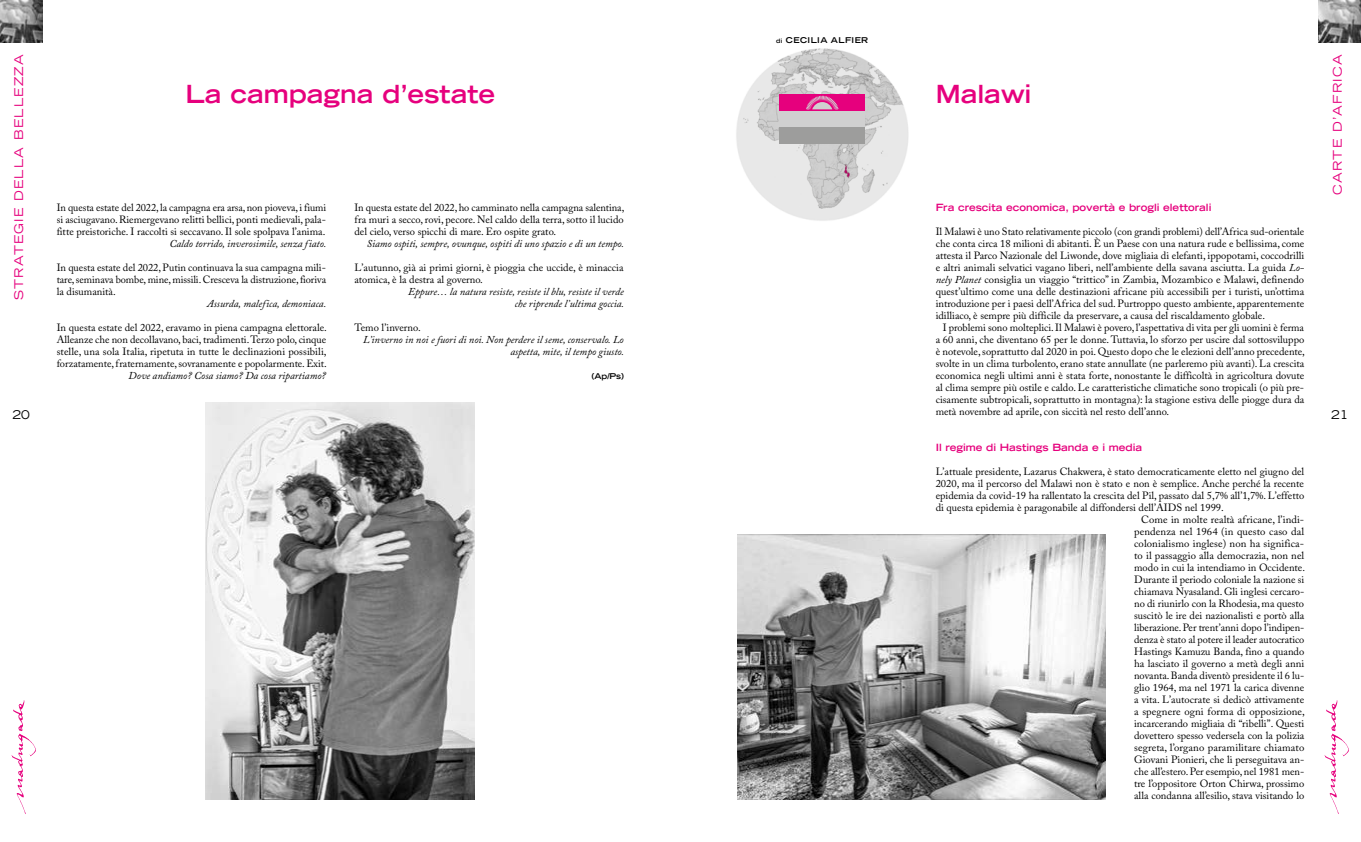
<style>
.page{position:relative;width:1361px;height:842px;background:#fff}
.page>*{position:absolute;margin:0;border:0;box-sizing:border-box;transform-origin:0 0}
.t1{font:700 expanded 25px "Trade Gothic LH";color:#e6007d}
.t2{font:expanded 12px "Trade Gothic LH";letter-spacing:.1em;color:#e6007d}
.t3{font:expanded 12px "Trade Gothic LH";color:#000}
.t4{font:10.5px/12px "Adobe Caslon Pro";color:#000;text-align:justify}
.t5{font:italic 10.5px/12px "Adobe Caslon Pro";color:#000;text-align:right}
.t6{font:700 expanded 10px "Trade Gothic LH";color:#e6007d}
.t7{font:700 expanded 8px "Trade Gothic LH";letter-spacing:.05em;color:#000}
.s1{font-size:6px}
.s2{font-style:italic}
</style>
<div class="page">
<img style="left:1324px;top:700px;width:25px;height:114px">
<img style="left:12px;top:700px;width:24px;height:114px">
<img style="left:1318px;top:0;width:43px;height:43px">
<img style="left:0;top:0;width:43px;height:43px">
<img style="left:736px;top:48px;width:173px;height:173px">
<div style="left:780px;top:127px;width:85px;height:16px;background:#9d9d9c"></div>
<div style="left:780px;top:110px;width:85px;height:17px;background:#d0d0d0"></div>
<div style="left:780px;top:94px;width:85px;height:16px;background:#e6007d"></div>
<img style="left:206px;top:403px;width:269px;height:396px">
<img style="left:737px;top:535px;width:369px;height:264px">
<svg style="left:806px;top:96px;width:32px;height:13px"></svg>
<p class="t7" style="left:776px;top:34px;width:94px"><span class="s1">di</span> CECILIA ALFIER</p>
<p class="t2" style="left:11px;top:300px;width:247px;rotate:-90deg">STRATEGIE DELLA BELLEZZA</p>
<p class="t2" style="left:1329px;top:195px;width:142px;rotate:-90deg">CARTE D’AFRICA</p>
<h1 class="t1" style="left:935px;top:77px;width:97px">Malawi</h1>
<h1 class="t1" style="left:185px;top:77px;width:311px">La campagna d’estate</h1>
<p class="t4" style="left:57px;top:201px;width:271px">In questa estate del 2022, la campagna era arsa, non pioveva, i fiumi si asciugavano. Riemergevano relitti bellici, ponti medievali, pala&shy;fitte preistoriche. I raccolti si seccavano. Il sole spolpava l’anima.</p>
<p class="t5" style="left:169px;top:237px;width:158px">Caldo torrido, inverosimile, senza fiato.</p>
<p class="t4" style="left:57px;top:261px;width:271px">In questa estate del 2022, Putin continuava la sua campagna mili&shy;tare, seminava bombe, mine, missili. Cresceva la distruzione, fioriva la disumanità.</p>
<p class="t5" style="left:207px;top:297px;width:121px">Assurda, malefica, demoniaca.</p>
<p class="t4" style="left:57px;top:321px;width:272px">In questa estate del 2022, eravamo in piena campagna elettorale.<br>Alleanze che non decollavano, baci, tradimenti. Terzo polo, cinque stelle, una sola Italia, ripetuta in tutte le declinazioni possibili, forzatamente, fraternamente, sovranamente e popolarmente. Exit.</p>
<p class="t5" style="left:129px;top:369px;width:199px">Dove andiamo? Cosa siamo? Da cosa ripartiamo?</p>
<p class="t4" style="left:354px;top:201px;width:271px">In questa estate del 2022, ho camminato nella campagna salentina, fra muri a secco, rovi, pecore. Nel caldo della terra, sotto il lucido del cielo, verso spicchi di mare. Ero ospite grato.</p>
<p class="t5" style="left:367px;top:237px;width:259px">Siamo ospiti, sempre, ovunque, ospiti di uno spazio e di un tempo.</p>
<p class="t4" style="left:354px;top:261px;width:271px">L’autunno, già ai primi giorni, è pioggia che uccide, è minaccia atomica, è la destra al governo.</p>
<p class="t5" style="left:408px;top:285px;width:217px">Eppure… la natura resiste, resiste il blu, resiste il verde che riprende l’ultima goccia.</p>
<p class="t4" style="left:354px;top:321px;width:68px">Temo l’inverno.</p>
<p class="t5" style="left:363px;top:333px;width:262px">L’inverno in noi e fuori di noi. Non perdere il seme, conservalo. Lo aspetta, mite, il tempo giusto.</p>
<p class="t7" style="left:592px;top:370px;width:33px">(Ap/Ps)</p>
<p class="t6" style="left:935px;top:200px;width:277px">Fra crescita economica, povertà e brogli elettorali</p>
<p class="t4" style="left:935px;top:225px;width:370px">Il Malawi è uno Stato relativamente piccolo (con grandi problemi) dell’Africa sud-orientale che conta circa 18 milioni di abitanti. È un Paese con una natura rude e bellissima, come attesta il Parco Nazionale del Liwonde, dove migliaia di elefanti, ippopotami, coccodrilli e altri animali selvatici vagano liberi, nell’ambiente della savana asciutta. La guida <span class="s2">Lo&shy;nely Planet</span> consiglia un viaggio “trittico” in Zambia, Mozambico e Malawi, definendo quest’ultimo come una delle destinazioni africane più accessibili per i turisti, un’ottima introduzione per i paesi dell’Africa del sud. Purtroppo questo ambiente, apparentemente idilliaco, è sempre più difficile da preservare, a causa del riscaldamento globale.</p>
<p class="t4" style="left:935px;top:321px;width:371px;text-indent:7px">I problemi sono molteplici. Il Malawi è povero, l’aspettativa di vita per gli uomini è ferma a 60 anni, che diventano 65 per le donne. Tuttavia, lo sforzo per uscire dal sottosviluppo è notevole, soprattutto dal 2020 in poi. Questo dopo che le elezioni dell’anno precedente, svolte in un clima turbolento, erano state annullate (ne parleremo più avanti). La crescita economica negli ultimi anni è stata forte, nonostante le difficoltà in agricoltura dovute al clima sempre più ostile e caldo. Le caratteristiche climatiche sono tropicali (o più pre&shy;cisamente subtropicali, soprattutto in montagna): la stagione estiva delle piogge dura da metà novembre ad aprile, con siccità nel resto dell’anno.</p>
<p class="t6" style="left:935px;top:440px;width:208px">Il regime di Hastings Banda e i media</p>
<p class="t4" style="left:935px;top:465px;width:370px">L’attuale presidente, Lazarus Chakwera, è stato democraticamente eletto nel giugno del</p>
<p class="t4" style="left:935px;top:477px;width:370px">2020, ma il percorso del Malawi non è stato e non è semplice. Anche perché la recente</p>
<p class="t4" style="left:935px;top:489px;width:370px">epidemia da covid-19 ha rallentato la crescita del Pil, passato dal 5,7% all’1,7%. L’effetto</p>
<p class="t4" style="left:935px;top:501px;width:290px">di questa epidemia è paragonabile al diffondersi dell’AIDS nel 1999.</p>
<p class="t4" style="left:1141px;top:513px;width:164px">Come in molte realtà africane, l’indi-</p>
<p class="t4" style="left:1134px;top:525px;width:172px">pendenza nel 1964 (in questo caso dal</p>
<p class="t4" style="left:1134px;top:537px;width:172px">colonialismo inglese) non ha significa-</p>
<p class="t4" style="left:1134px;top:549px;width:172px">to il passaggio alla democrazia, non nel</p>
<p class="t4" style="left:1134px;top:561px;width:172px">modo in cui la intendiamo in Occidente.</p>
<p class="t4" style="left:1134px;top:573px;width:172px">Durante il periodo coloniale la nazione si</p>
<p class="t4" style="left:1134px;top:585px;width:172px">chiamava Nyasaland. Gli inglesi cercaro-</p>
<p class="t4" style="left:1134px;top:597px;width:171px">no di riunirlo con la Rhodesia, ma questo</p>
<p class="t4" style="left:1134px;top:609px;width:172px">suscitò le ire dei nazionalisti e portò alla</p>
<p class="t4" style="left:1134px;top:621px;width:172px">liberazione. Per trent’anni dopo l’indipen-</p>
<p class="t4" style="left:1134px;top:633px;width:172px">denza è stato al potere il leader autocratico</p>
<p class="t4" style="left:1134px;top:645px;width:172px">Hastings Kamuzu Banda, fino a quando</p>
<p class="t4" style="left:1134px;top:657px;width:172px">ha lasciato il governo a metà degli anni</p>
<p class="t4" style="left:1134px;top:669px;width:172px">novanta. Banda diventò presidente il 6 lu-</p>
<p class="t4" style="left:1134px;top:681px;width:172px">glio 1964, ma nel 1971 la carica divenne</p>
<p class="t4" style="left:1134px;top:693px;width:172px">a vita. L’autocrate si dedicò attivamente</p>
<p class="t4" style="left:1134px;top:705px;width:172px">a spegnere ogni forma di opposizione,</p>
<p class="t4" style="left:1134px;top:717px;width:172px">incarcerando migliaia di “ribelli”. Questi</p>
<p class="t4" style="left:1134px;top:729px;width:172px">dovettero spesso vedersela con la polizia</p>
<p class="t4" style="left:1134px;top:741px;width:172px">segreta, l’organo paramilitare chiamato</p>
<p class="t4" style="left:1134px;top:753px;width:172px">Giovani Pionieri, che li perseguitava an-</p>
<p class="t4" style="left:1134px;top:765px;width:172px">che all’estero. Per esempio, nel 1981 men-</p>
<p class="t4" style="left:1134px;top:777px;width:172px">tre l’oppositore Orton Chirwa, prossimo</p>
<p class="t4" style="left:1134px;top:789px;width:172px">alla condanna all’esilio, stava visitando lo</p>
<p class="t3" style="left:13px;top:406px;width:19px">20</p>
<p class="t3" style="left:1331px;top:406px;width:19px">21</p>
</div>
